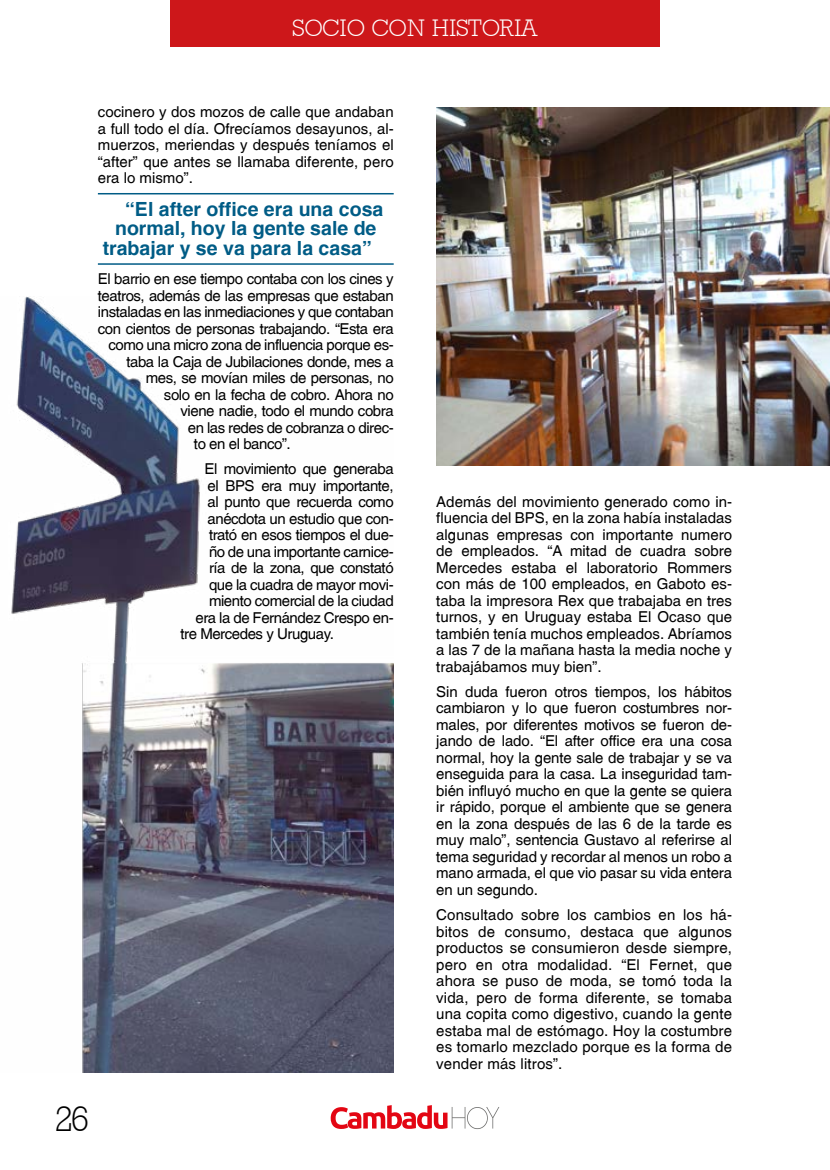
<style>
.page{position:relative;width:830px;height:1170px;background:#fff}
.page>*{position:absolute;margin:0;border:0;box-sizing:border-box;transform-origin:0 0}
.t1{font:36px "Astute Light SSK";color:#000}
.t2{font:24px "Astute Light SSK";color:#fff}
.t3{font:700 19.5px "Switzerland";color:#005c86}
.t4{font:15px/16.5px "Switzerland Plain";letter-spacing:-.03em;color:#000;text-align:justify}
</style>
<div class="page">
<svg style="left:330px;top:1105px;width:169px;height:23px"></svg>
<div style="left:171px;top:0;width:488px;height:46px;background:#cd171a"></div>
<hr style="left:98px;top:193px;width:295px;height:1px;background:#005c86">
<hr style="left:98px;top:263px;width:295px;height:2px;background:#005c86">
<img style="left:436px;top:108px;width:393px;height:357px">
<img style="left:11px;top:296px;width:382px;height:775px">
<h2 class="t2" style="left:293px;top:14px;width:245px">SOCIO CON HISTORIA</h2>
<p class="t4" style="left:98px;top:104px;width:297px">cocinero y dos mozos de calle que andaban a full todo el día. Ofrecíamos desayunos, al&shy;muerzos, meriendas y después teníamos el “after” que antes se llamaba diferente, pero era lo mismo”.</p>
<h3 class="t3" style="left:125px;top:197px;width:259px">“El after office era una cosa</h3>
<h3 class="t3" style="left:115px;top:216px;width:263px">normal, hoy la gente sale de</h3>
<h3 class="t3" style="left:103px;top:236px;width:270px">trabajar y se va para la casa”</h3>
<p class="t4" style="left:98px;top:270px;width:297px">El barrio en ese tiempo contaba con los cines y</p>
<p class="t4" style="left:98px;top:287px;width:297px">teatros, además de las empresas que estaban</p>
<p class="t4" style="left:98px;top:303px;width:297px">instaladas en las inmediaciones y que contaban</p>
<p class="t4" style="left:98px;top:320px;width:297px">con cientos de personas trabajando. “Esta era</p>
<p class="t4" style="left:108px;top:336px;width:287px">como una micro zona de influencia porque es-</p>
<p class="t4" style="left:126px;top:353px;width:269px">taba la Caja de Jubilaciones donde, mes a</p>
<p class="t4" style="left:146px;top:369px;width:249px">mes, se movían miles de personas, no</p>
<p class="t4" style="left:164px;top:386px;width:231px">solo en la fecha de cobro. Ahora no</p>
<p class="t4" style="left:180px;top:402px;width:215px">viene nadie, todo el mundo cobra</p>
<p class="t4" style="left:188px;top:419px;width:207px">en las redes de cobranza o direc-</p>
<p class="t4" style="left:194px;top:435px;width:98px">to en el banco”.</p>
<p class="t4" style="left:204px;top:460px;width:191px">El movimiento que generaba</p>
<p class="t4" style="left:207px;top:477px;width:188px">el BPS era muy importante,</p>
<p class="t4" style="left:207px;top:493px;width:188px">al punto que recuerda como</p>
<p class="t4" style="left:207px;top:510px;width:188px">anécdota un estudio que con-</p>
<p class="t4" style="left:209px;top:526px;width:186px">trató en esos tiempos el due-</p>
<p class="t4" style="left:209px;top:543px;width:186px">ño de una importante carnice-</p>
<p class="t4" style="left:209px;top:559px;width:186px">ría de la zona, que constató</p>
<p class="t4" style="left:209px;top:576px;width:186px">que la cuadra de mayor movi-</p>
<p class="t4" style="left:209px;top:592px;width:186px">miento comercial de la ciudad</p>
<p class="t4" style="left:195px;top:609px;width:200px">era la de Fernández Crespo en-</p>
<p class="t4" style="left:180px;top:625px;width:155px">tre Mercedes y Uruguay.</p>
<h1 class="t1" style="left:55px;top:1098px;width:34px">26</h1>
<p class="t4" style="left:436px;top:493px;width:297px">Además del movimiento generado como in&shy;fluencia del BPS, en la zona había instaladas algunas empresas con importante numero de empleados. “A mitad de cuadra sobre Mercedes estaba el laboratorio Rommers con más de 100 empleados, en Gaboto es&shy;taba la impresora Rex que trabajaba en tres turnos, y en Uruguay estaba El Ocaso que también tenía muchos empleados. Abríamos a las 7 de la mañana hasta la media noche y trabajábamos muy bien”.</p>
<p class="t4" style="left:436px;top:683px;width:297px">Sin duda fueron otros tiempos, los hábitos cambiaron y lo que fueron costumbres nor&shy;males, por diferentes motivos se fueron de&shy;jando de lado. “El after office era una cosa normal, hoy la gente sale de trabajar y se va enseguida para la casa. La inseguridad tam&shy;bién influyó mucho en que la gente se quiera ir rápido, porque el ambiente que se genera en la zona después de las 6 de la tarde es muy malo”, sentencia Gustavo al referirse al tema seguridad y recordar al menos un robo a mano armada, el que vio pasar su vida entera en un segundo.</p>
<p class="t4" style="left:436px;top:906px;width:297px">Consultado sobre los cambios en los há&shy;bitos de consumo, destaca que algunos productos se consumieron desde siempre, pero en otra modalidad. “El Fernet, que ahora se puso de moda, se tomó toda la vida, pero de forma diferente, se tomaba una copita como digestivo, cuando la gente estaba mal de estómago. Hoy la costumbre es tomarlo mezclado porque es la forma de vender más litros”.</p>
</div>
